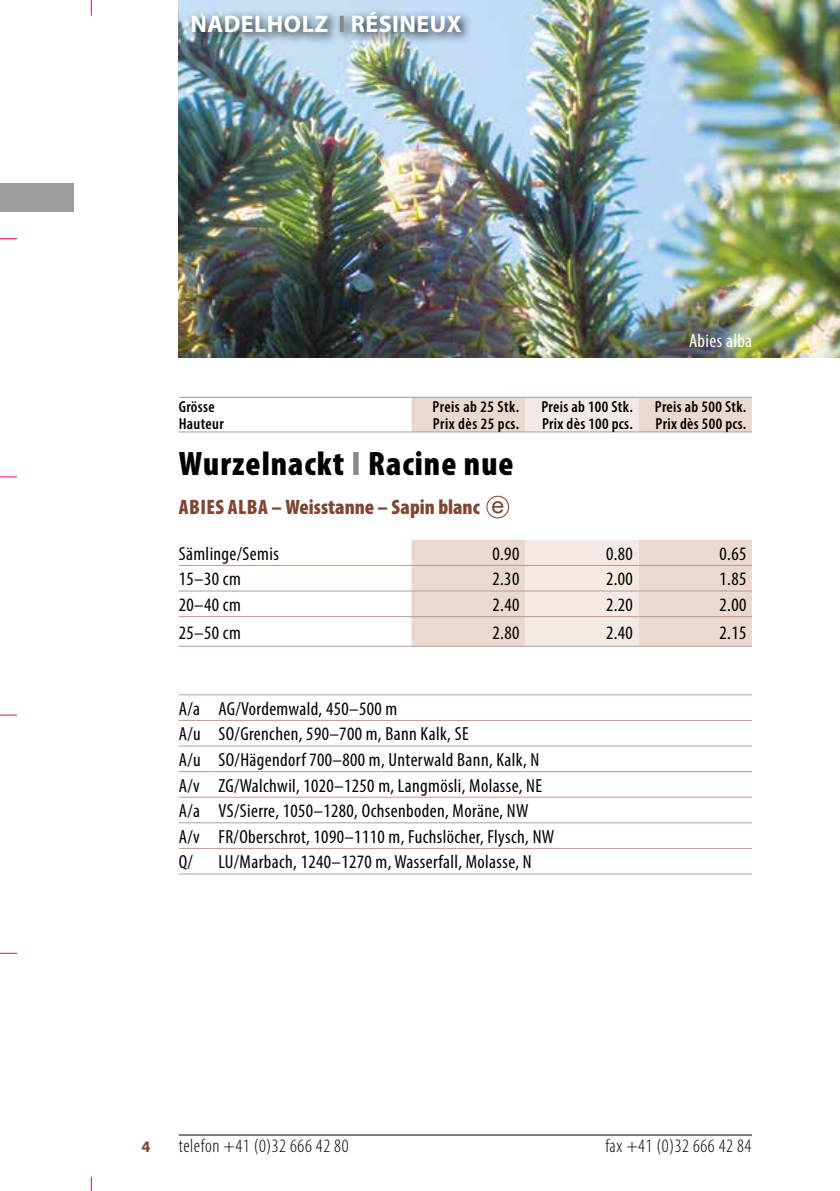
<style>
.page{position:relative;width:840px;height:1191px;background:#fff}
.page>*{position:absolute;margin:0;border:0;box-sizing:border-box;transform-origin:0 0}
.t1{font:900 condensed 34px "Myriad Pro";letter-spacing:.03em;color:#000}
.t2{font:700 24px "Myriad Pro";letter-spacing:.02em;color:#fff}
.t3{font:900 condensed 21px "Myriad Pro";color:#7f4633}
.t4{font:condensed 19px/25.6px "Myriad Pro";letter-spacing:.02em;color:#000}
.t5{font:300 condensed 19px "Myriad Pro";letter-spacing:.03em;color:#000}
.t6{font:condensed 19px "Myriad Pro";letter-spacing:.02em;color:#fff}
.t7{font:600 condensed 16px/17px "Myriad Pro";letter-spacing:.02em;color:#000}
.t8{font:700 16px "Myriad Pro";color:#7f4633}
.s1{color:#878787}
</style>
<div class="page">
<svg style="left:91px;top:1176px;width:1px;height:15px"></svg>
<svg style="left:91px;top:0;width:1px;height:16px"></svg>
<hr style="left:179px;top:1134px;width:572px;height:1px;background:#000">
<svg style="left:0;top:238px;width:17px;height:1px"></svg>
<svg style="left:0;top:476px;width:17px;height:1px"></svg>
<svg style="left:0;top:714px;width:17px;height:1px"></svg>
<svg style="left:0;top:952px;width:17px;height:1px"></svg>
<div style="left:486px;top:496px;width:23px;height:22px;border:1px solid #7f4633;border-radius:50%"></div>
<svg style="left:492px;top:501px;width:11px;height:12px"></svg>
<svg style="left:411px;top:540px;width:340px;height:106px;background:#ebded7"></svg>
<hr style="left:179px;top:616px;width:232px;height:1px;background:#c09a8a">
<hr style="left:411px;top:616px;width:113px;height:1px;background:#c09a8a">
<hr style="left:524px;top:616px;width:114px;height:1px;background:#c09a8a">
<hr style="left:638px;top:616px;width:113px;height:1px;background:#c09a8a">
<hr style="left:179px;top:565px;width:232px;height:1px;background:#c09a8a">
<hr style="left:411px;top:565px;width:113px;height:1px;background:#c09a8a">
<hr style="left:524px;top:565px;width:114px;height:1px;background:#c09a8a">
<hr style="left:638px;top:565px;width:113px;height:1px;background:#c09a8a">
<hr style="left:179px;top:590px;width:232px;height:1px;background:#c09a8a">
<hr style="left:411px;top:590px;width:113px;height:1px;background:#c09a8a">
<hr style="left:524px;top:590px;width:114px;height:1px;background:#c09a8a">
<hr style="left:638px;top:590px;width:113px;height:1px;background:#c09a8a">
<hr style="left:179px;top:646px;width:232px;height:1px;background:#c09a8a">
<hr style="left:411px;top:646px;width:113px;height:1px;background:#c09a8a">
<hr style="left:524px;top:646px;width:114px;height:1px;background:#c09a8a">
<hr style="left:638px;top:646px;width:113px;height:1px;background:#c09a8a">
<hr style="left:179px;top:822px;width:34px;height:1px;background:#c09a8a">
<hr style="left:213px;top:822px;width:538px;height:1px;background:#c09a8a">
<hr style="left:179px;top:848px;width:34px;height:1px;background:#c09a8a">
<hr style="left:213px;top:848px;width:538px;height:1px;background:#c09a8a">
<hr style="left:179px;top:694px;width:34px;height:1px;background:#c09a8a">
<hr style="left:213px;top:694px;width:538px;height:1px;background:#c09a8a">
<hr style="left:179px;top:720px;width:34px;height:1px;background:#c09a8a">
<hr style="left:213px;top:720px;width:538px;height:1px;background:#c09a8a">
<hr style="left:179px;top:745px;width:34px;height:1px;background:#c09a8a">
<hr style="left:213px;top:745px;width:538px;height:1px;background:#c09a8a">
<hr style="left:179px;top:771px;width:34px;height:1px;background:#c09a8a">
<hr style="left:213px;top:771px;width:538px;height:1px;background:#c09a8a">
<hr style="left:179px;top:797px;width:34px;height:1px;background:#c09a8a">
<hr style="left:213px;top:797px;width:538px;height:1px;background:#c09a8a">
<hr style="left:179px;top:873px;width:34px;height:1px;background:#c09a8a">
<hr style="left:213px;top:873px;width:538px;height:1px;background:#c09a8a">
<div style="left:411px;top:398px;width:340px;height:33px;background:#e9d9d1"></div>
<div style="left:524px;top:397px;width:114px;height:35px;background:#f3eae6"></div>
<hr style="left:179px;top:397px;width:232px;height:1px;background:#9d9d9c">
<hr style="left:411px;top:397px;width:113px;height:1px;background:#9d9d9c">
<hr style="left:524px;top:397px;width:114px;height:1px;background:#9d9d9c">
<hr style="left:638px;top:397px;width:113px;height:1px;background:#9d9d9c">
<hr style="left:179px;top:431px;width:232px;height:1px;background:#9d9d9c">
<hr style="left:411px;top:431px;width:113px;height:1px;background:#9d9d9c">
<hr style="left:524px;top:431px;width:114px;height:1px;background:#9d9d9c">
<hr style="left:638px;top:431px;width:113px;height:1px;background:#9d9d9c">
<img style="left:179px;top:0;width:660px;height:357px">
<div style="left:186px;top:7px;width:286px;height:38px;background:#000;opacity:.85"></div>
<div style="left:0;top:183px;width:74px;height:28px;background:#9d9d9c"></div>
<p class="t2" style="left:190px;top:8px;width:272px">NADELHOLZ <span class="s1">I</span> RÉSINEUX</p>
<p class="t6" style="left:688px;top:329px;width:65px">Abies alba</p>
<p class="t7" style="left:179px;top:398px;width:46px">Grösse<br>Hauteur</p>
<p class="t7" style="left:432px;top:398px;width:88px">Preis ab 25 Stk.<br>Prix dès 25 pcs.</p>
<p class="t7" style="left:541px;top:398px;width:93px">Preis ab 100 Stk.<br>Prix dès 100 pcs.</p>
<p class="t7" style="left:654px;top:398px;width:93px">Preis ab 500 Stk.<br>Prix dès 500 pcs.</p>
<h1 class="t1" style="left:179px;top:442px;width:336px">Wurzelnackt <span class="s1">I</span> Racine nue</h1>
<p class="t3" style="left:179px;top:494px;width:302px">ABIES ALBA – Weisstanne – Sapin blanc</p>
<p class="t4" style="left:179px;top:540px;width:101px">Sämlinge/Semis</p>
<p class="t4" style="left:492px;top:540px;width:28px">0.90</p>
<p class="t4" style="left:605px;top:540px;width:28px">0.80</p>
<p class="t4" style="left:719px;top:540px;width:28px">0.65</p>
<p class="t4" style="left:179px;top:566px;width:63px">15–30 cm</p>
<p class="t4" style="left:492px;top:566px;width:28px">2.30</p>
<p class="t4" style="left:605px;top:566px;width:28px">2.00</p>
<p class="t4" style="left:719px;top:566px;width:28px">1.85</p>
<p class="t4" style="left:179px;top:591px;width:63px">20–40 cm</p>
<p class="t4" style="left:492px;top:591px;width:28px">2.40</p>
<p class="t4" style="left:605px;top:591px;width:28px">2.20</p>
<p class="t4" style="left:719px;top:591px;width:28px">2.00</p>
<p class="t4" style="left:179px;top:619px;width:63px">25–50 cm</p>
<p class="t4" style="left:492px;top:619px;width:28px">2.80</p>
<p class="t4" style="left:605px;top:619px;width:28px">2.40</p>
<p class="t4" style="left:719px;top:619px;width:28px">2.15</p>
<p class="t4" style="left:179px;top:695px;width:377px">A/a AG/Vordemwald, 450–500 m<br>A/u SO/Grenchen, 590–700 m, Bann Kalk, SE<br>A/u SO/Hägendorf 700–800 m, Unterwald Bann, Kalk, N A/v ZG/Walchwil, 1020–1250 m, Langmösli, Molasse, NE A/a VS/Sierre, 1050–1280, Ochsenboden, Moräne, NW<br>A/v FR/Oberschrot, 1090–1110 m, Fuchslöcher, Flysch, NW Q/</p>
<p class="t4" style="left:218px;top:849px;width:314px">LU/Marbach, 1240–1270 m, Wasserfall, Molasse, N</p>
<p class="t8" style="left:141px;top:1136px;width:10px">4</p>
<p class="t5" style="left:179px;top:1135px;width:171px">telefon +41 (0)32 666 42 80</p>
<p class="t5" style="left:605px;top:1135px;width:147px">fax +41 (0)32 666 42 84</p>
</div>
